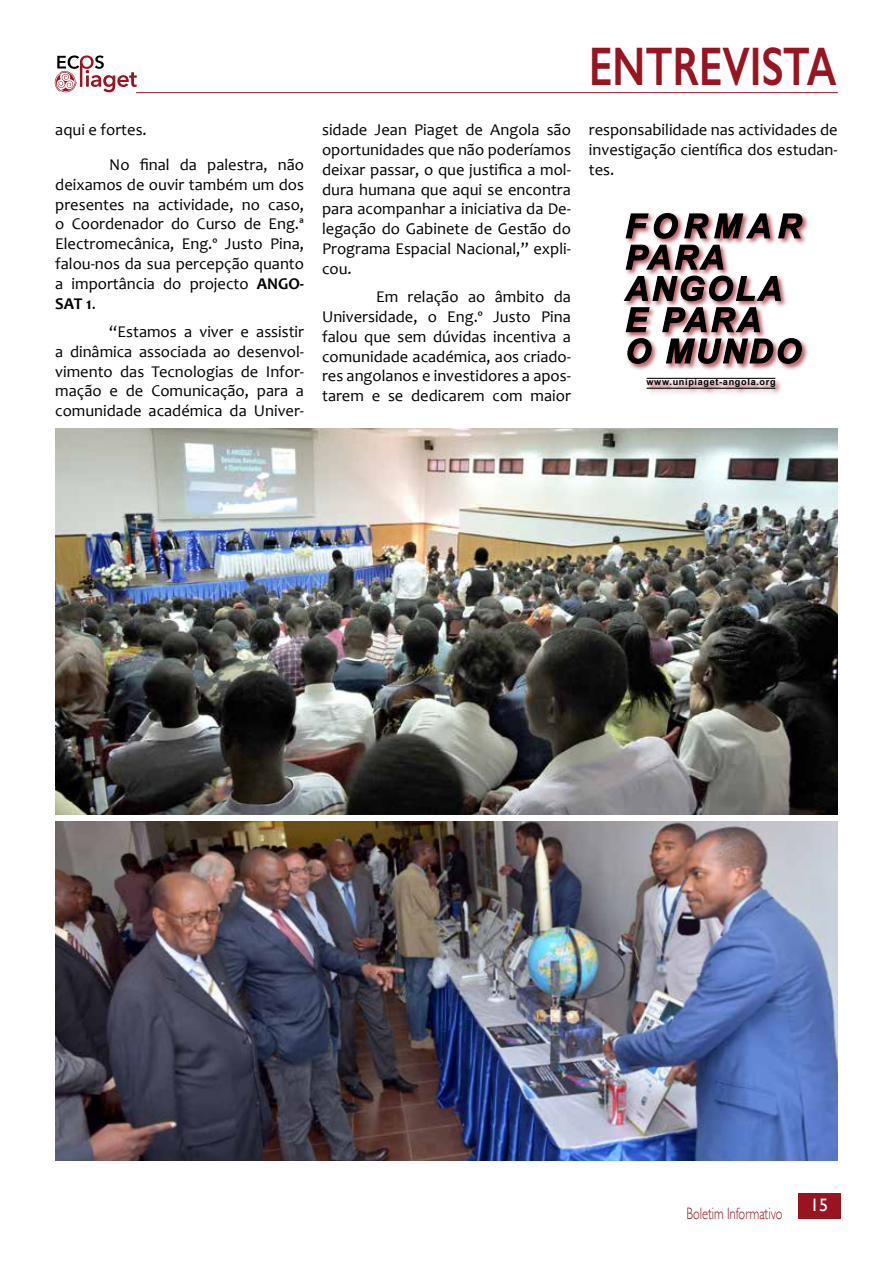
<style>
.page{position:relative;width:893px;height:1263px;background:#fff}
.page>*{position:absolute;margin:0;border:0;box-sizing:border-box;transform-origin:0 0}
.t1{font:600 54.6px "Gill Sans";color:#971420;scale:.75 1}
.t2{font:18px "Gill Sans";color:#fff}
.t3{font:16.5px/19.8px "Candara";color:#000;text-align:justify}
.t4{font:300 16.5px "Gill Sans";color:#971420;scale:.75 1}
.t5{font:700 9.15px "Arial";letter-spacing:.075em;color:#000}
.s1{font-weight:700}
</style>
<div class="page">
<div style="left:798px;top:1193px;width:42px;height:25px;background:#971420"></div>
<hr style="left:136px;top:92px;width:702px;height:1px;background:#971420">
<svg style="left:55px;top:55px;width:82px;height:37px"></svg>
<img style="left:55px;top:428px;width:783px;height:386px">
<img style="left:55px;top:821px;width:783px;height:340px">
<div style="left:623px;top:212px;width:187px;height:184px;background:#971420;opacity:.75"></div>
<svg style="left:623px;top:212px;width:180px;height:152px"></svg>
<hr style="left:647px;top:378px;width:128px;height:1px;background:#000">
<hr style="left:647px;top:388px;width:128px;height:1px;background:#000">
<p class="t3" style="left:109px;top:112px;width:196px;line-height:34.8px;text-indent:-54px">aqui e fortes.<br>No final da palestra, não</p>
<p class="t3" style="left:55px;top:174px;width:250px">deixamos de ouvir também um dos presentes na actividade, no caso, o Coordenador do Curso de Eng.ª Electromecânica, Eng.º Justo Pina, falou-nos da sua percepção quanto a importância do projecto <span class="s1">ANGO-SAT 1</span>.</p>
<p class="t3" style="left:55px;top:322px;width:250px;text-indent:54px">“Estamos a viver e assistir a dinâmica associada ao desenvol&shy;vimento das Tecnologias de Infor&shy;mação e de Comunicação, para a comunidade académica da Univer-</p>
<p class="t3" style="left:322px;top:120px;width:250px">sidade Jean Piaget de Angola são oportunidades que não poderíamos deixar passar, o que justifica a mol&shy;dura humana que aqui se encontra para acompanhar a iniciativa da De&shy;legação do Gabinete de Gestão do Programa Espacial Nacional,” expli&shy;cou.</p>
<p class="t3" style="left:322px;top:287px;width:250px;text-indent:54px">Em relação ao âmbito da Universidade, o Eng.º Justo Pina falou que sem dúvidas incentiva a comunidade académica, aos criado&shy;res angolanos e investidores a apos&shy;tarem e se dedicarem com maior</p>
<h1 class="t1" style="left:589px;top:34px;width:332px">ENTREVISTA</h1>
<p class="t3" style="left:589px;top:120px;width:250px">responsabilidade nas actividades de investigação científica dos estudan&shy;tes.</p>
<p class="t5" style="left:646px;top:376px;width:131px">www.unipiaget-angola.org</p>
<p class="t4" style="left:686px;top:1201px;width:130px">Boletim Informativo</p>
<p class="t2" style="left:810px;top:1194px;width:19px">15</p>
</div>
